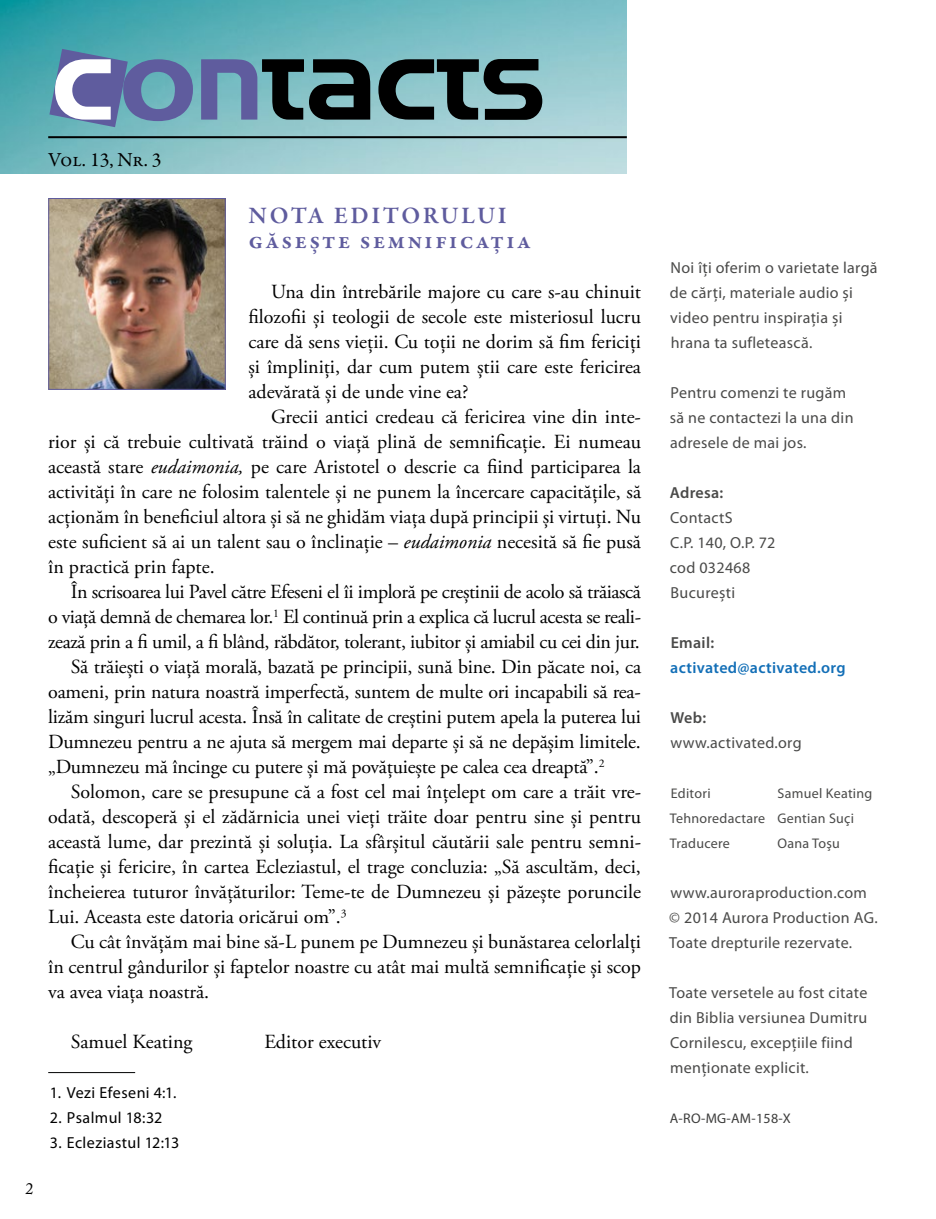
<style>
.page{position:relative;width:936px;height:1219px;background:#fff}
.page>*{position:absolute;margin:0;border:0;box-sizing:border-box;transform-origin:0 0}
.t1{font:600 24px/25px "Garamond Premr Pro";letter-spacing:.1em;color:#5f5c9e}
.t2{font:20px/25px "Adobe Garamond Pro";color:#000;text-align:justify}
.t3{font:20px "Adobe Garamond Pro";letter-spacing:-.02em;color:#000}
.t4{font:20px "Garamond Premr Pro";letter-spacing:-.01em;color:#000}
.t5{font:16px/25px "Myriad Pro";letter-spacing:.02em;color:#4a4a49}
.t6{font:16px "Myriad Pro";letter-spacing:.025em;color:#000}
.t7{font:600 16px "Myriad Pro";letter-spacing:.02em;color:#136fb7}
.t8{font:600 16px "Myriad Pro";letter-spacing:.02em;color:#4a4a49}
.t9{font:16px "Adobe Caslon Pro";color:#000}
.t10{font:14px/25px "Myriad Pro";letter-spacing:.02em;color:#4a4a49}
.t11{font:14px "Myriad Pro";letter-spacing:.02em;color:#3c3c3b}
.s1{font-style:italic}
</style>
<div class="page">
<img style="left:0;top:0;width:626px;height:173px">
<img style="left:50px;top:200px;width:174px;height:188px">
<div style="left:48px;top:198px;width:178px;height:192px;border:1px solid #5f5c9e"></div>
<hr style="left:48px;top:136px;width:578px;height:2px;background:#000">
<hr style="left:48px;top:1072px;width:87px;height:1px;background:#010202">
<svg style="left:49px;top:49px;width:493px;height:78px;background:#608090"></svg>
<p class="t4" style="left:48px;top:148px;width:115px">Vol. 13, Nr. 3</p>
<p class="t9" style="left:25px;top:1180px;width:9px">2</p>
<p class="t1" style="left:248px;top:204px;width:284px">Nota editorului găseşte semnificaţia</p>
<p class="t2" style="left:248px;top:280px;width:394px;text-indent:23px">Una din întrebările majore cu care s-au chinuit filozofii şi teologii de secole este misteriosul lucru care dă sens vieţii. Cu toţii ne dorim să fim fericiţi şi împliniţi, dar cum putem ştii care este fericirea adevărată şi de unde vine ea?</p>
<p class="t2" style="left:48px;top:405px;width:594px;text-indent:223px">Grecii antici credeau că fericirea vine din inte&shy;rior şi că trebuie cultivată trăind o viaţă plină de semnificaţie. Ei numeau această stare <span class="s1">eudaimonia,</span> pe care Aristotel o descrie ca fiind participarea la activităţi în care ne folosim talentele şi ne punem la încercare capacităţile, să acţionăm în beneficiul altora şi să ne ghidăm viaţa după principii şi virtuţi. Nu este suficient să ai un talent sau o înclinaţie – <span class="s1">eudaimonia</span> necesită să fie pusă în practică prin fapte.</p>
<p class="t3" style="left:71px;top:580px;width:571px">În scrisoarea lui Pavel către Efeseni el îi imploră pe creştinii de acolo să trăiască</p>
<p class="t3" style="left:48px;top:605px;width:594px">o viaţă demnă de chemarea lor.<sup>1</sup> El continuă prin a explica că lucrul acesta se reali-</p>
<p class="t3" style="left:48px;top:630px;width:593px">zează prin a fi umil, a fi blând, răbdător, tolerant, iubitor şi amiabil cu cei din jur.</p>
<p class="t2" style="left:71px;top:655px;width:571px">Să trăieşti o viaţă morală, bazată pe principii, sună bine. Din păcate noi, ca</p>
<p class="t2" style="left:48px;top:680px;width:594px">oameni, prin natura noastră imperfectă, suntem de multe ori incapabili să rea-</p>
<p class="t2" style="left:48px;top:705px;width:594px">lizăm singuri lucrul acesta. Însă în calitate de creştini putem apela la puterea lui</p>
<p class="t2" style="left:48px;top:730px;width:594px">Dumnezeu pentru a ne ajuta să mergem mai departe şi să ne depăşim limitele.</p>
<p class="t2" style="left:48px;top:755px;width:557px">„Dumnezeu mă încinge cu putere şi mă povăţuieşte pe calea cea dreaptă”.<sup>2</sup></p>
<p class="t2" style="left:71px;top:780px;width:571px">Solomon, care se presupune că a fost cel mai înţelept om care a trăit vre-</p>
<p class="t2" style="left:48px;top:805px;width:594px">odată, descoperă şi el zădărnicia unei vieţi trăite doar pentru sine şi pentru</p>
<p class="t2" style="left:48px;top:830px;width:594px">această lume, dar prezintă şi soluţia. La sfârşitul căutării sale pentru semni-</p>
<p class="t2" style="left:48px;top:855px;width:594px">ficaţie şi fericire, în cartea Ecleziastul, el trage concluzia: „Să ascultăm, deci,</p>
<p class="t2" style="left:48px;top:880px;width:594px">încheierea tuturor învăţăturilor: Teme-te de Dumnezeu şi păzeşte poruncile</p>
<p class="t2" style="left:48px;top:905px;width:300px">Lui. Aceasta este datoria oricărui om”.<sup>3</sup></p>
<p class="t2" style="left:71px;top:930px;width:571px">Cu cât învăţăm mai bine să-L punem pe Dumnezeu şi bunăstarea celorlalţi</p>
<p class="t2" style="left:48px;top:955px;width:594px">în centrul gândurilor şi faptelor noastre cu atât mai multă semnificaţie şi scop</p>
<p class="t2" style="left:48px;top:980px;width:162px">va avea viaţa noastră.</p>
<p class="t2" style="left:71px;top:1030px;width:123px">Samuel Keating</p>
<p class="t2" style="left:264px;top:1030px;width:118px">Editor executiv</p>
<p class="t6" style="left:50px;top:1083px;width:128px">1. Vezi Efeseni 4:1.</p>
<p class="t6" style="left:50px;top:1108px;width:114px">2. Psalmul 18:32</p>
<p class="t6" style="left:50px;top:1133px;width:131px">3. Ecleziastul 12:13</p>
<p class="t5" style="left:669px;top:255px;width:209px">Noi îţi oferim o varietate largă de cărţi, materiale audio şi video pentru inspiraţia şi hrana ta sufletească.</p>
<p class="t5" style="left:669px;top:380px;width:185px">Pentru comenzi te rugăm să ne contactezi la una din adresele de mai jos.</p>
<p class="t8" style="left:669px;top:483px;width:55px">Adresa:</p>
<p class="t5" style="left:669px;top:505px;width:107px">ContactS<br>C.P. 140, O.P. 72 cod 032468<br>Bucureşti</p>
<p class="t8" style="left:670px;top:633px;width:45px">Email:</p>
<p class="t7" style="left:670px;top:658px;width:177px">activated@activated.org</p>
<p class="t8" style="left:670px;top:708px;width:37px">Web:</p>
<p class="t5" style="left:670px;top:730px;width:133px">www.activated.org</p>
<p class="t10" style="left:670px;top:781px;width:41px">Editori</p>
<p class="t10" style="left:669px;top:781px;width:204px;text-indent:108px">Samuel Keating<br>Tehnoredactare Gentian Suçi<br>Traducere</p>
<p class="t10" style="left:777px;top:831px;width:64px">Oana Toşu</p>
<p class="t5" style="left:669px;top:880px;width:210px">www.auroraproduction.com © 2014 Aurora Production AG.<br>Toate drepturile rezervate.</p>
<p class="t5" style="left:669px;top:980px;width:200px">Toate versetele au fost citate din Biblia versiunea Dumitru<br>Cornilescu, excepţiile fiind menţionate explicit.</p>
<p class="t11" style="left:669px;top:1110px;width:122px">A-RO-MG-AM-158-X</p>
</div>
